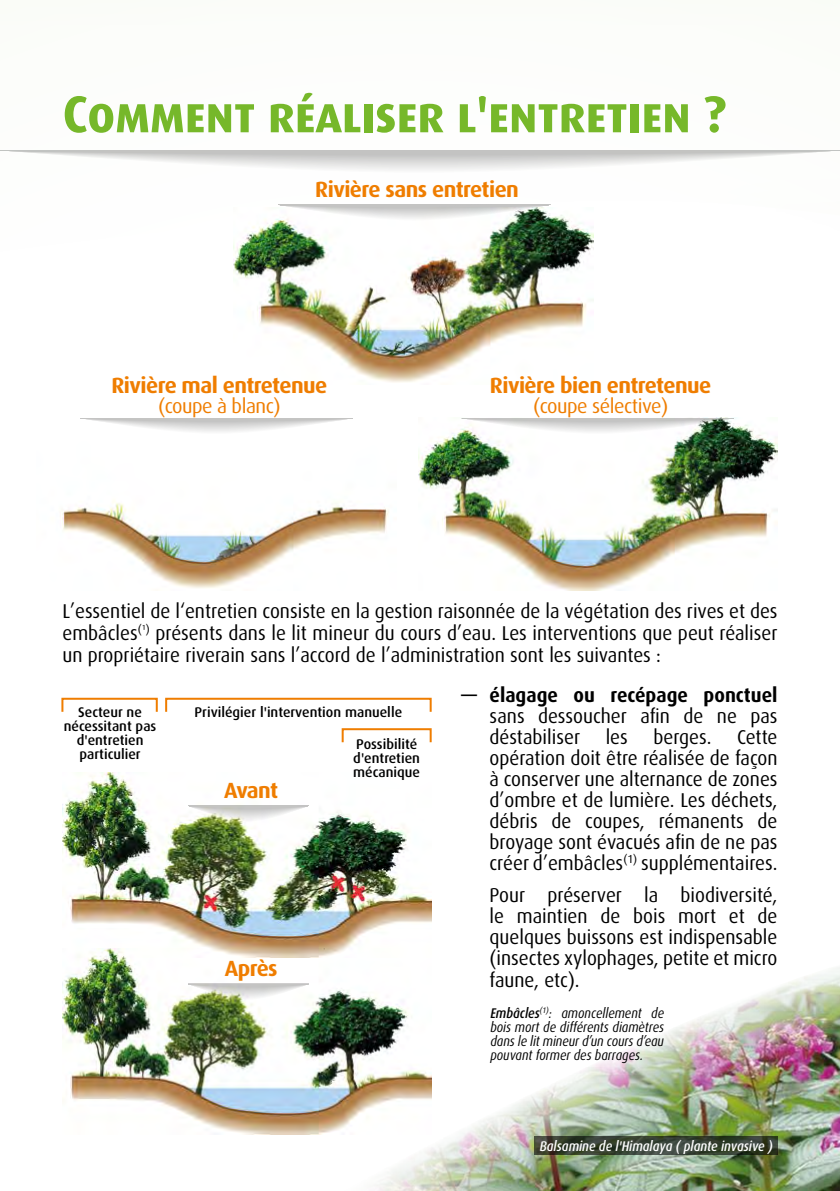
<style>
.page{position:relative;width:840px;height:1191px;background:#fff}
.page>*{position:absolute;margin:0;border:0;box-sizing:border-box;transform-origin:0 0}
.t1{font:700 52px "Dax OT";letter-spacing:-.025em;color:#76b82a}
.t2{font:700 22px "Dax OT";letter-spacing:-.025em;color:#ef7d00}
.t3{font:20px/21px "Dax OT";color:#000;text-align:justify;scale:.95 1}
.t4{font:20px "Dax OT";letter-spacing:-.025em;color:#ef7d00}
.t5{font:700 20px "Dax OT";color:#000;scale:.95 1}
.t6{font:italic 14px/14px "Dax OT";color:#000;text-align:justify;scale:.87 1}
.t7{font:500 14px/14px "Dax OT";color:#000;text-align:center}
.t8{font:italic 500 14px "Dax OT";color:#fff;scale:.87 1}
.s1{font-weight:500}
</style>
<div class="page">
<img style="left:375px;top:899px;width:464px;height:292px">
<svg style="left:0;top:150px;width:839px;height:20px"></svg>
<img style="left:60px;top:418px;width:329px;height:170px">
<img style="left:418px;top:418px;width:359px;height:172px">
<img style="left:234px;top:215px;width:359px;height:168px">
<svg style="left:278px;top:205px;width:272px;height:15px"></svg>
<svg style="left:461px;top:418px;width:272px;height:16px"></svg>
<svg style="left:80px;top:418px;width:272px;height:16px"></svg>
<img style="left:62px;top:772px;width:369px;height:177px">
<img style="left:62px;top:949px;width:369px;height:185px">
<svg style="left:188px;top:805px;width:120px;height:16px"></svg>
<svg style="left:188px;top:983px;width:120px;height:16px"></svg>
<div style="left:61px;top:698px;width:97px;height:15px;border:2px solid #ef7d00"></div>
<div style="left:165px;top:698px;width:266px;height:15px;border:2px solid #ef7d00"></div>
<div style="left:341px;top:728px;width:90px;height:15px;border:2px solid #ef7d00"></div>
<svg style="left:533px;top:1136px;width:244px;height:18px;background:#364031"></svg>
<h1 class="t1" style="left:62px;top:85px;width:665px">Comment réaliser l'entretien ?</h1>
<p class="t2" style="left:315px;top:177px;width:205px">Rivière sans entretien</p>
<p class="t2" style="left:111px;top:373px;width:217px">Rivière mal entretenue</p>
<p class="t4" style="left:158px;top:395px;width:124px">(coupe à blanc)</p>
<p class="t2" style="left:489px;top:373px;width:223px">Rivière bien entretenue</p>
<p class="t4" style="left:533px;top:395px;width:136px">(coupe sélective)</p>
<p class="t3" style="left:62px;top:600px;width:754px;line-height:22px">L’essentiel de l‘entretien consiste en la gestion raisonnée de la végétation des rives et des embâcles<sup>(¹)</sup> présents dans le lit mineur du cours d’eau. Les interventions que peut réaliser un propriétaire riverain sans l’accord de l’administration sont les suivantes :</p>
<p class="t5" style="left:461px;top:683px;width:334px">— élagage ou recépage ponctuel</p>
<p class="t3" style="left:489px;top:705px;width:304px">sans dessoucher afin de ne pas déstabiliser</p>
<p class="t7" style="left:64px;top:705px;width:94px">Secteur ne nécessitant pas d'entretien particulier</p>
<p class="t7" style="left:194px;top:705px;width:209px">Privilégier l'intervention manuelle</p>
<p class="t3" style="left:605px;top:726px;width:25px">les</p>
<p class="t3" style="left:653px;top:726px;width:63px">berges.</p>
<p class="t3" style="left:489px;top:726px;width:304px;text-indent:247px">Cette opération doit être réalisée de façon à conserver une alternance de zones d’ombre et de lumière. Les déchets, débris de coupes, rémanents de broyage sont évacués afin de ne pas créer d’embâcles<sup>(1)</sup> supplémentaires.</p>
<p class="t3" style="left:489px;top:884px;width:304px">Pour préserver la biodiversité, le maintien de bois mort et de quelques buissons est indispensable (insectes xylophages, petite et micro faune, etc).</p>
<p class="t7" style="left:353px;top:737px;width:68px;text-align:left">Possibilité d'entretien mécanique</p>
<p class="t2" style="left:224px;top:778px;width:56px">Avant</p>
<p class="t2" style="left:225px;top:956px;width:54px">Après</p>
<p class="t6" style="left:490px;top:1006px;width:201px"><span class="s1">Embâcles</span><sup>(1)</sup>: amoncellement de bois mort de différents diamètres dans le lit mineur d’un cours d’eau pouvant former des barrages.</p>
<p class="t8" style="left:539px;top:1138px;width:269px">Balsamine de l'Himalaya ( plante invasive )</p>
</div>
